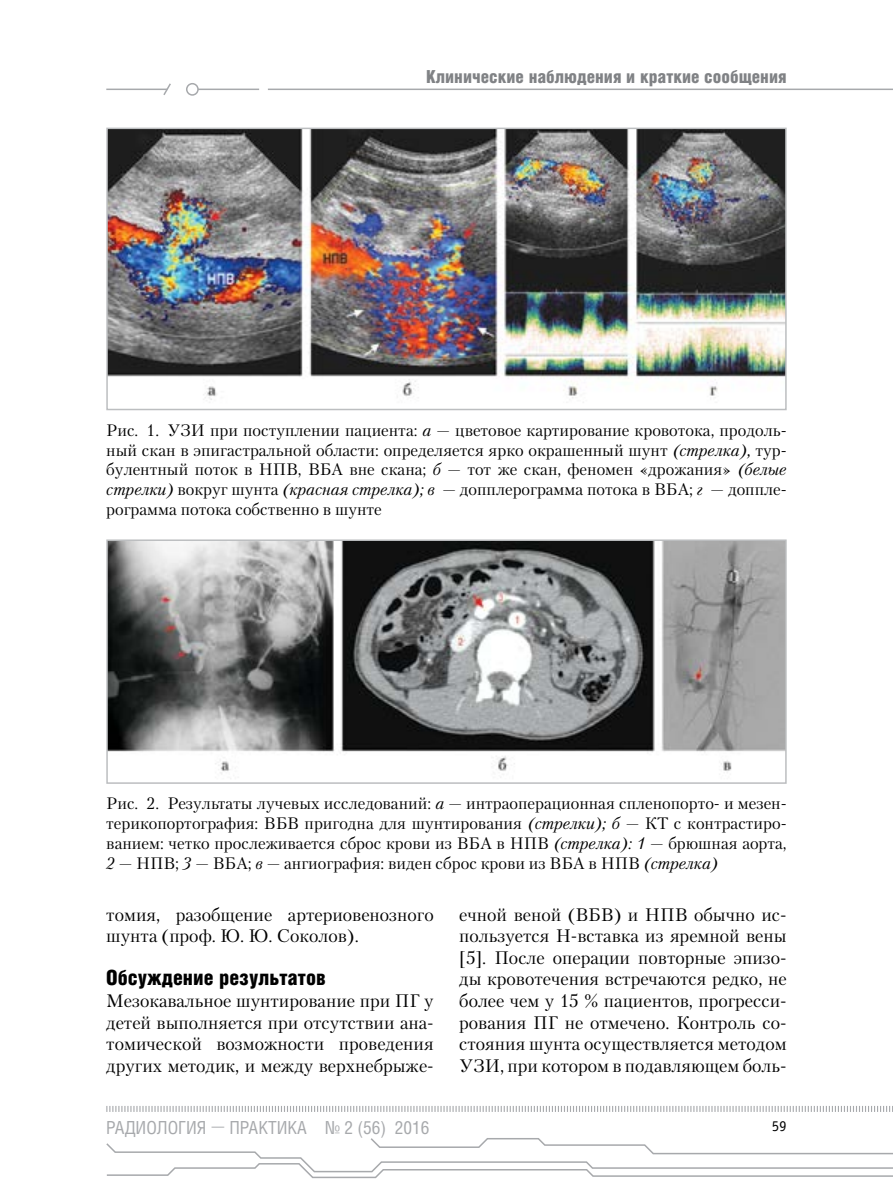
<style>
.page{position:relative;width:893px;height:1191px;background:#fff}
.page>*{position:absolute;margin:0;border:0;box-sizing:border-box;transform-origin:0 0}
.t1{font:900 21px "Helios Cond";color:#000}
.t2{font:18px/21.6px "Petersburg C";color:#000;text-align:justify}
.t3{font:900 18px "Helios Cond";color:#808285}
.t4{font:18px "Helios Cond";color:#a7a9ac}
.t5{font:16.5px/19.8px "Petersburg C";color:#000;text-align:justify}
.t6{font:15px "Officina Sans C";color:#000}
.s1{font-style:italic}
.s2{font-family:"Petersburg C";font-weight:700}
</style>
<div class="page">
<svg style="left:106px;top:1106px;width:787px;height:6px"></svg>
<hr style="left:268px;top:89px;width:625px;height:1px;background:#a7a9ac">
<hr style="left:198px;top:89px;width:61px;height:1px;background:#a7a9ac">
<div style="left:186px;top:83px;width:13px;height:13px;border:2px solid #a7a9ac;border-radius:50%"></div>
<hr style="left:106px;top:89px;width:61px;height:1px;background:#a7a9ac">
<svg style="left:162px;top:83px;width:9px;height:12px"></svg>
<svg style="left:106px;top:1138px;width:787px;height:40px"></svg>
<img style="left:109px;top:131px;width:675px;height:272px">
<div style="left:106px;top:128px;width:681px;height:282px;border:2px solid #bcbec0"></div>
<img style="left:109px;top:542px;width:675px;height:236px">
<div style="left:106px;top:539px;width:681px;height:245px;border:2px solid #bcbec0"></div>
<p class="t3" style="left:426px;top:66px;width:362px">Клинические наблюдения и краткие сообщения</p>
<p class="t5" style="left:106px;top:420px;width:682px">Рис. 1. УЗИ при поступлении пациента: <span class="s1">а</span> — цветовое картирование кровотока, продоль&shy;ный скан в эпигастральной области: определяется ярко окрашенный шунт <span class="s1">(стрелка),</span> тур&shy;булентный поток в НПВ, ВБА вне скана; <span class="s1">б</span> — тот же скан, феномен «дрожания» <span class="s1">(белые стрелки)</span> вокруг шунта <span class="s1">(красная стрелка); в</span> — допплерограмма потока в ВБА; <span class="s1">г</span> — доппле&shy;рограмма потока собственно в шунте</p>
<p class="t5" style="left:106px;top:793px;width:682px">Рис. 2. Результаты лучевых исследований: <span class="s1">а</span> — интраоперационная спленопорто- и мезен&shy;терикопортография: ВБВ пригодна для шунтирования <span class="s1">(стрелки); б</span> — КТ с контрастиро&shy;ванием: четко прослеживается сброс крови из ВБА в НПВ <span class="s1">(стрелка): 1</span> — брюшная аорта, <span class="s1">2</span> — НПВ; <span class="s1">3</span> — ВБА; <span class="s1">в</span> — ангиография: виден сброс крови из ВБА в НПВ <span class="s1">(стрелка)</span></p>
<p class="t2" style="left:459px;top:903px;width:329px">ечной веной (ВБВ) и НПВ обычно ис&shy;пользуется Н-вставка из яремной вены [5]. После операции повторные эпизо&shy;ды кровотечения встречаются редко, не более чем у 15 % пациентов, прогресси&shy;рования ПГ не отмечено. Контроль со&shy;стояния шунта осуществляется методом УЗИ, при котором в подавляющем боль-</p>
<p class="t2" style="left:106px;top:903px;width:329px">томия, разобщение артериовенозного шунта (проф. Ю. Ю. Соколов).</p>
<p class="t1" style="left:106px;top:966px;width:221px">Обсуждение результатов</p>
<p class="t2" style="left:106px;top:989px;width:329px">Мезокавальное шунтирование при ПГ у детей выполняется при отсутствии ана&shy;томической возможности проведения других методик, и между верхнебрыже-</p>
<p class="t4" style="left:106px;top:1116px;width:325px">РАДИОЛОГИЯ <span class="s2">—</span> ПРАКТИКА № 2 (56) 2016</p>
<p class="t6" style="left:772px;top:1117px;width:16px">59</p>
</div>
